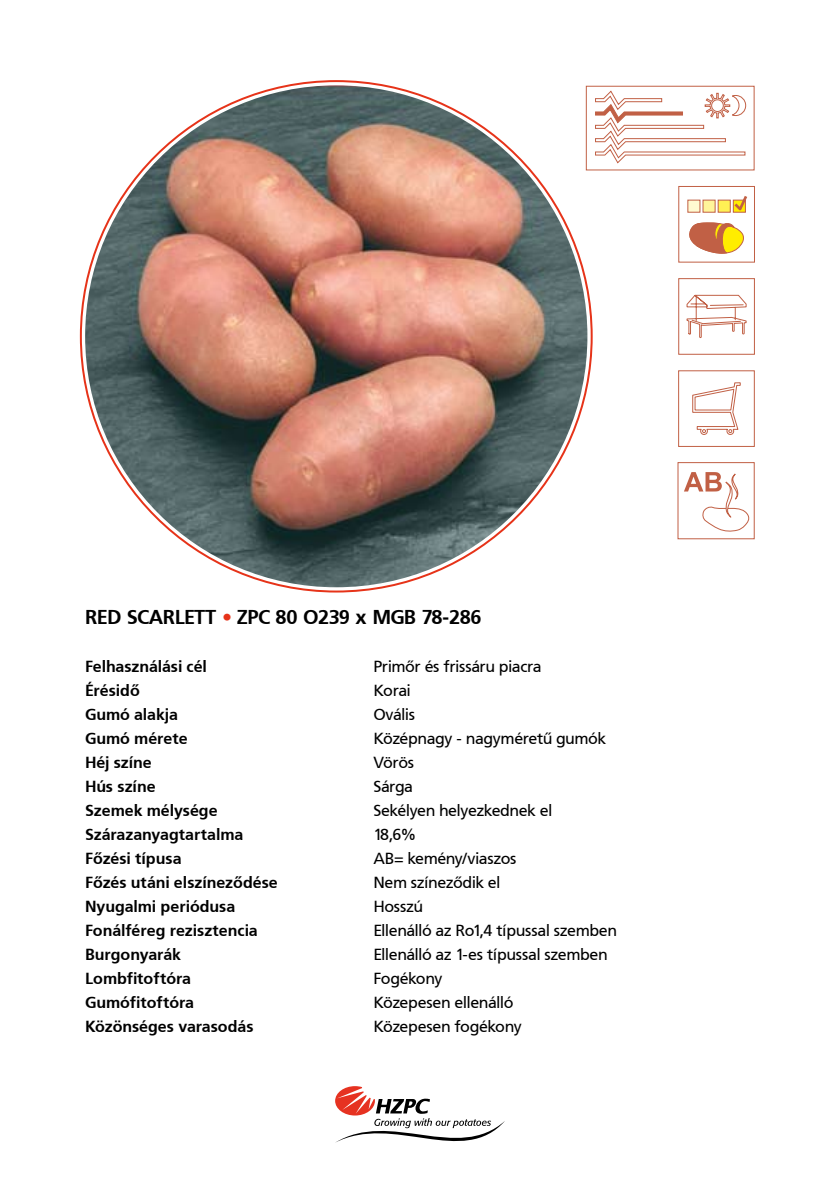
<style>
.page{position:relative;width:840px;height:1191px;background:#fff}
.page>*{position:absolute;margin:0;border:0;box-sizing:border-box;transform-origin:0 0}
.t1{font:700 20px "Frutiger PFL";color:#000}
.t2{font:16px "Frutiger PFL";letter-spacing:.015em;color:#000}
.t3{font:700 16px "Frutiger PFL";letter-spacing:.02em;color:#000}
.s1{color:#e63319}
</style>
<div class="page">
<svg style="left:335px;top:1086px;width:170px;height:57px"></svg>
<img style="left:85px;top:85px;width:502px;height:502px;border-radius:251px">
<div style="left:585px;top:86px;width:169px;height:84px;border:1px solid #c16045"></div>
<svg style="left:595px;top:91px;width:150px;height:72px"></svg>
<svg style="left:689px;top:222px;width:54px;height:32px"></svg>
<div style="left:687px;top:200px;width:12px;height:12px;background:#fffad1"></div>
<svg style="left:732px;top:200px;width:13px;height:12px"></svg>
<div style="left:717px;top:200px;width:13px;height:12px;background:#fff154;border:1px solid #c16045"></div>
<div style="left:702px;top:200px;width:13px;height:12px;background:#fff59a;border:1px solid #c16045"></div>
<div style="left:678px;top:186px;width:76px;height:76px;border:1px solid #c16045"></div>
<svg style="left:734px;top:196px;width:12px;height:15px"></svg>
<div style="left:678px;top:278px;width:76px;height:76px;border:1px solid #c16045"></div>
<svg style="left:686px;top:295px;width:60px;height:43px"></svg>
<div style="left:678px;top:370px;width:76px;height:77px;border:1px solid #c16045"></div>
<svg style="left:692px;top:382px;width:48px;height:53px"></svg>
<div style="left:677px;top:462px;width:77px;height:77px;border:1px solid #c16045"></div>
<svg style="left:684px;top:472px;width:66px;height:60px"></svg>
<p class="t1" style="left:85px;top:605px;width:65px">Red Scarlett</p>
<p class="t1" style="left:222px;top:605px;width:260px"><span class="s1">•</span> ZPC 80 O239 x MGB 78-286</p>
<p class="t3" style="left:85px;top:657px;width:123px">Felhasználási cél</p>
<p class="t2" style="left:373px;top:657px;width:169px">Primőr és frissáru piacra</p>
<p class="t3" style="left:85px;top:681px;width:56px">Érésidő</p>
<p class="t2" style="left:373px;top:681px;width:38px">Korai</p>
<p class="t3" style="left:85px;top:705px;width:94px">Gumó alakja</p>
<p class="t2" style="left:373px;top:705px;width:43px">Ovális</p>
<p class="t3" style="left:85px;top:729px;width:104px">Gumó mérete</p>
<p class="t2" style="left:373px;top:729px;width:233px">Középnagy - nagyméretű gumók</p>
<p class="t3" style="left:85px;top:753px;width:68px">Héj színe</p>
<p class="t2" style="left:373px;top:753px;width:42px">Vörös</p>
<p class="t3" style="left:85px;top:777px;width:72px">Hús színe</p>
<p class="t2" style="left:373px;top:777px;width:40px">Sárga</p>
<p class="t3" style="left:85px;top:801px;width:134px">Szemek mélysége</p>
<p class="t2" style="left:373px;top:801px;width:180px">Sekélyen helyezkednek el</p>
<p class="t3" style="left:85px;top:825px;width:159px">Szárazanyagtartalma</p>
<p class="t2" style="left:373px;top:825px;width:43px">18,6%</p>
<p class="t3" style="left:85px;top:849px;width:98px">Főzési típusa</p>
<p class="t2" style="left:373px;top:849px;width:144px">AB= kemény/viaszos</p>
<p class="t3" style="left:85px;top:873px;width:194px">Főzés utáni elszíneződése</p>
<p class="t2" style="left:373px;top:873px;width:128px">Nem színeződik el</p>
<p class="t3" style="left:85px;top:897px;width:151px">Nyugalmi periódusa</p>
<p class="t2" style="left:373px;top:897px;width:50px">Hosszú</p>
<p class="t3" style="left:85px;top:921px;width:174px">Fonálféreg rezisztencia</p>
<p class="t2" style="left:373px;top:921px;width:244px">Ellenálló az Ro1,4 típussal szemben</p>
<p class="t3" style="left:85px;top:945px;width:97px">Burgonyarák</p>
<p class="t2" style="left:373px;top:945px;width:235px">Ellenálló az 1-es típussal szemben</p>
<p class="t3" style="left:85px;top:969px;width:107px">Lombfitoftóra</p>
<p class="t2" style="left:373px;top:969px;width:70px">Fogékony</p>
<p class="t3" style="left:85px;top:993px;width:110px">Gumófitoftóra</p>
<p class="t2" style="left:373px;top:993px;width:141px">Közepesen ellenálló</p>
<p class="t3" style="left:85px;top:1017px;width:169px">Közönséges varasodás</p>
<p class="t2" style="left:373px;top:1017px;width:149px">Közepesen fogékony</p>
</div>
